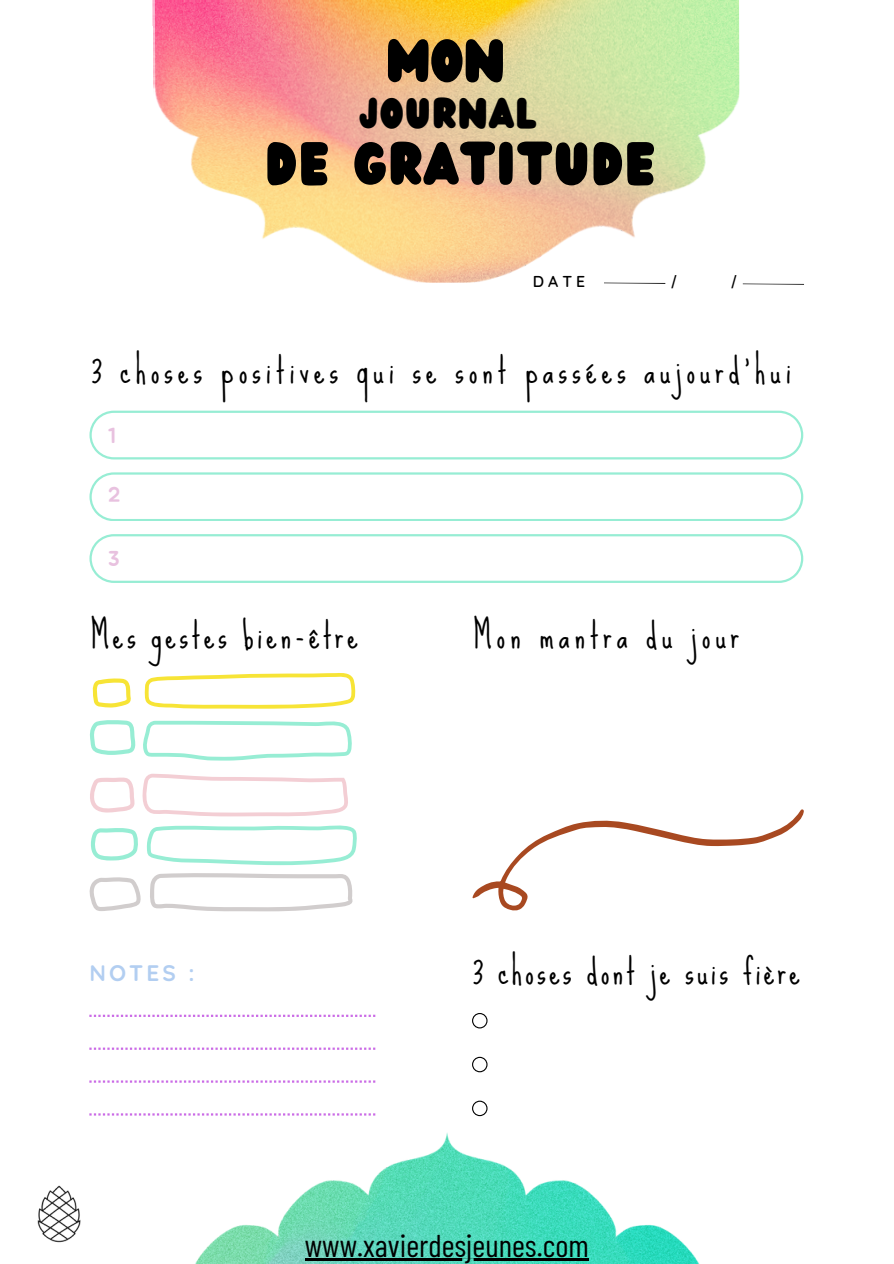
<style>
.page{position:relative;width:894px;height:1264px;background:#fff}
.page>*{position:absolute;margin:0;border:0;box-sizing:border-box;transform-origin:0 0}
.t1{font:52.5px "Wedges";letter-spacing:.04em;color:#000}
.t2{font:37.5px "Wedges";letter-spacing:.05em;color:#000}
.t3{font:34.5px "Sue Ellen Francisco";letter-spacing:.14em;color:#000}
.t4{font:34.5px "Sue Ellen Francisco";letter-spacing:.09em;color:#000}
.t5{font:34.5px "Sue Ellen Francisco";letter-spacing:.1em;color:#000}
.t6{font:31.5px "Barlow Condensed";color:#000}
.t7{font:700 22.5px "Quicksand";letter-spacing:.14em;color:#b2cef1}
.t8{font:21px "Jua";color:#e8c1df}
.t9{font:18px "Arimo";color:#000}
.t10{font:600 15.75px "Quicksand";color:#000}
</style>
<div class="page">
<img style="left:152px;top:0;width:587px;height:283px">
<svg style="left:89px;top:410px;width:714px;height:49px"></svg>
<svg style="left:89px;top:472px;width:714px;height:49px"></svg>
<svg style="left:89px;top:534px;width:714px;height:48px"></svg>
<svg style="left:603px;top:282px;width:201px;height:3px"></svg>
<svg style="left:472px;top:1013px;width:15px;height:15px"></svg>
<svg style="left:472px;top:1056px;width:15px;height:16px"></svg>
<svg style="left:472px;top:1100px;width:15px;height:16px"></svg>
<svg style="left:89px;top:1014px;width:286px;height:2px"></svg>
<svg style="left:89px;top:1047px;width:286px;height:2px"></svg>
<svg style="left:89px;top:1080px;width:286px;height:2px"></svg>
<svg style="left:89px;top:1113px;width:286px;height:2px"></svg>
<svg style="left:472px;top:809px;width:331px;height:102px"></svg>
<svg style="left:144px;top:673px;width:212px;height:35px"></svg>
<svg style="left:143px;top:720px;width:209px;height:40px"></svg>
<svg style="left:147px;top:825px;width:210px;height:40px"></svg>
<svg style="left:150px;top:873px;width:203px;height:38px"></svg>
<svg style="left:92px;top:678px;width:39px;height:29px"></svg>
<svg style="left:90px;top:720px;width:46px;height:35px"></svg>
<svg style="left:90px;top:773px;width:258px;height:43px"></svg>
<svg style="left:91px;top:828px;width:47px;height:32px"></svg>
<svg style="left:89px;top:877px;width:52px;height:34px"></svg>
<img style="left:195px;top:1133px;width:504px;height:130px">
<img style="left:37px;top:1185px;width:44px;height:58px">
<hr style="left:305px;top:1258px;width:283px;height:2px;background:#000">
<h1 class="t1" style="left:386px;top:22px;width:121px">MON</h1>
<p class="t2" style="left:360px;top:86px;width:177px">JOURNAL</p>
<h1 class="t1" style="left:265px;top:125px;width:391px">DE GRATITUDE</h1>
<p class="t10" style="left:532px;top:271px;width:54px">DATE</p>
<p class="t9" style="left:671px;top:271px;width:6px">/</p>
<p class="t9" style="left:731px;top:272px;width:6px">/</p>
<p class="t3" style="left:91px;top:350px;width:701px">3 choses positives qui se sont passées aujourd’hui</p>
<p class="t8" style="left:108px;top:426px;width:10px">1</p>
<p class="t8" style="left:108px;top:485px;width:14px">2</p>
<p class="t8" style="left:108px;top:549px;width:13px">3</p>
<p class="t5" style="left:91px;top:615px;width:269px">Mes gestes bien-être</p>
<p class="t3" style="left:473px;top:615px;width:267px">Mon mantra du jour</p>
<p class="t7" style="left:89px;top:958px;width:107px">NOTES :</p>
<p class="t4" style="left:472px;top:952px;width:329px">3 choses dont je suis fière</p>
<p class="t6" style="left:305px;top:1224px;width:285px">www.xavierdesjeunes.com</p>
</div>
